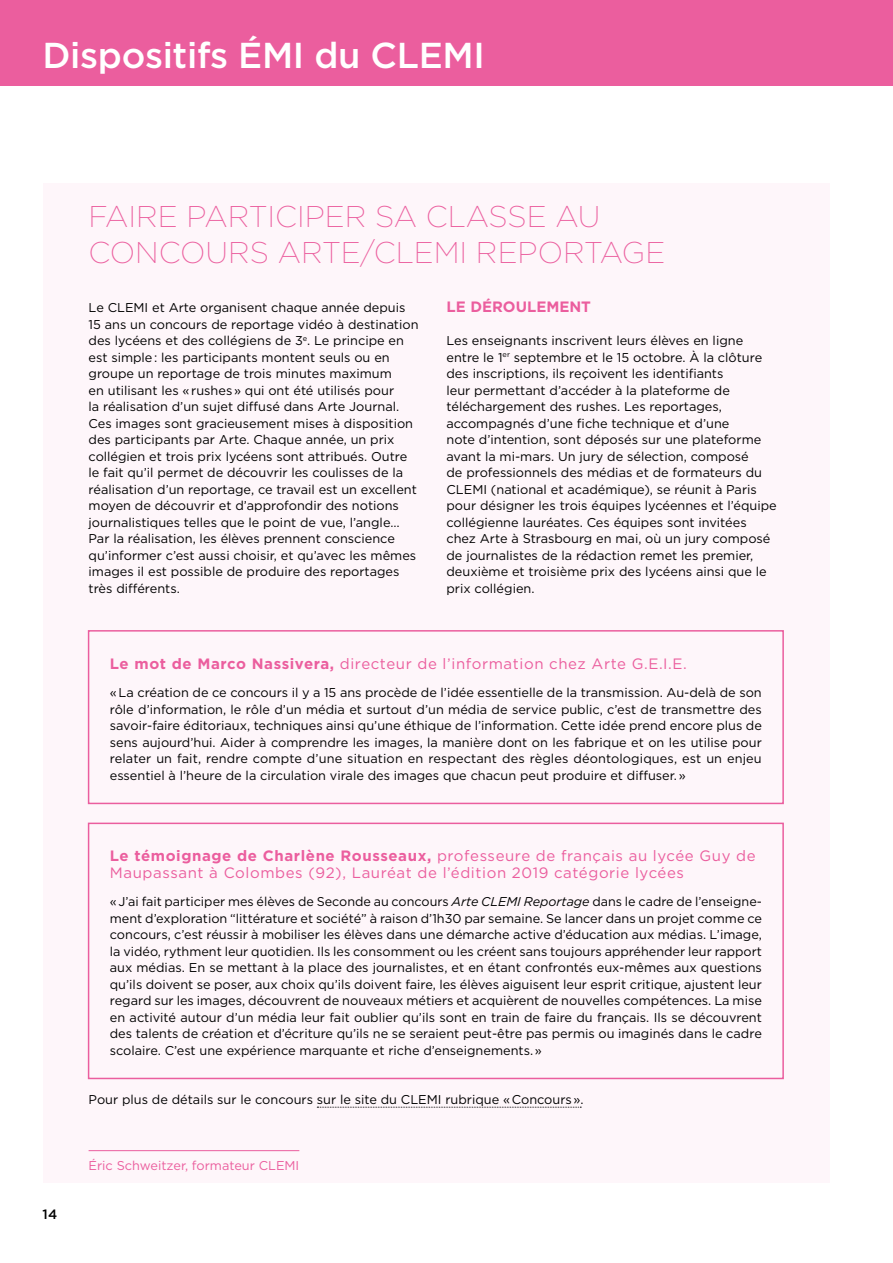
<style>
.page{position:relative;width:893px;height:1263px;background:#fff}
.page>*{position:absolute;margin:0;border:0;box-sizing:border-box;transform-origin:0 0}
.t1{font:500 36px "Gotham";letter-spacing:-.01em;color:#fff}
.t2{font:200 30px/36px "Gotham";color:#eb5e9e}
.Titre_surligne{font:15px/16.5px "Gotham";letter-spacing:.04em;color:#eb5e9e}
.Texte_courant_fàg{font:700 15px "Gotham";color:#eb5e9e}
.t3{font:500 13.5px "Gotham";color:#000}
.Texte_courant_fàg-2{font:12.75px/16.5px "Gotham";color:#000}
.Texte_courant{font:12.75px/16.5px "Gotham";color:#000;text-align:justify}
.Signature{font:12.75px "Gotham";color:#eb5e9e}
.s1{font-weight:700}
.s2{font-style:italic}
</style>
<div class="page">
<div style="left:43px;top:183px;width:786px;height:999px;background:#fef6fa"></div>
<div style="left:0;top:0;width:893px;height:85px;background:#eb5e9e"></div>
<div style="left:88px;top:630px;width:696px;height:174px;border:2px solid #eb5e9e"></div>
<div style="left:88px;top:823px;width:696px;height:256px;border:2px solid #eb5e9e"></div>
<svg style="left:317px;top:1107px;width:264px;height:1px"></svg>
<hr style="left:89px;top:1150px;width:210px;height:1px;background:#eb5e9e">
<p class="t1" style="left:43px;top:32px;width:444px">Dispositifs ÉMI du CLEMI</p>
<p class="t2" style="left:89px;top:197px;width:578px">FAIRE PARTICIPER SA CLASSE AU<br>CONCOURS ARTE/CLEMI REPORTAGE</p>
<p class="Texte_courant_fàg-2" style="left:89px;top:299px;width:331px">Le CLEMI et Arte organisent chaque année depuis 15 ans un concours de reportage vidéo à destination des lycéens et des collégiens de 3<sup>e</sup>. Le principe en est simple : les participants montent seuls ou en groupe un reportage de trois minutes maximum<br>en utilisant les « rushes » qui ont été utilisés pour<br>la réalisation d’un sujet diffusé dans Arte Journal.<br>Ces images sont gracieusement mises à disposition des participants par Arte. Chaque année, un prix collégien et trois prix lycéens sont attribués. Outre le fait qu’il permet de découvrir les coulisses de la réalisation d’un reportage, ce travail est un excellent moyen de découvrir et d’approfondir des notions journalistiques telles que le point de vue, l’angle… Par la réalisation, les élèves prennent conscience qu’informer c’est aussi choisir, et qu’avec les mêmes images il est possible de produire des reportages très différents.</p>
<p class="Texte_courant_fàg" style="left:446px;top:297px;width:146px">LE DÉROULEMENT</p>
<p class="Texte_courant_fàg-2" style="left:446px;top:332px;width:332px">Les enseignants inscrivent leurs élèves en ligne entre le 1<sup>er</sup> septembre et le 15 octobre. À la clôture des inscriptions, ils reçoivent les identifiants<br>leur permettant d’accéder à la plateforme de téléchargement des rushes. Les reportages, accompagnés d’une fiche technique et d’une<br>note d’intention, sont déposés sur une plateforme avant la mi-mars. Un jury de sélection, composé<br>de professionnels des médias et de formateurs du CLEMI (national et académique), se réunit à Paris pour désigner les trois équipes lycéennes et l’équipe collégienne lauréates. Ces équipes sont invitées chez Arte à Strasbourg en mai, où un jury composé de journalistes de la rédaction remet les premier, deuxième et troisième prix des lycéens ainsi que le prix collégien.</p>
<p class="Titre_surligne" style="left:110px;top:655px;width:578px"><span class="s1">Le mot de Marco Nassivera,</span> directeur de l’information chez Arte G.E.I.E.</p>
<p class="Texte_courant" style="left:110px;top:684px;width:653px">« La création de ce concours il y a 15 ans procède de l’idée essentielle de la transmission. Au-delà de son rôle d’information, le rôle d’un média et surtout d’un média de service public, c’est de transmettre des savoir-faire éditoriaux, techniques ainsi qu’une éthique de l’information. Cette idée prend encore plus de sens aujourd’hui. Aider à comprendre les images, la manière dont on les fabrique et on les utilise pour relater un fait, rendre compte d’une situation en respectant des règles déontologiques, est un enjeu essentiel à l’heure de la circulation virale des images que chacun peut produire et diffuser. »</p>
<p class="Titre_surligne" style="left:110px;top:847px;width:647px"><span class="s1">Le témoignage de Charlène Rousseaux,</span> professeure de français au lycée Guy de<br>Maupassant à Colombes (92), Lauréat de l’édition 2019 catégorie lycées</p>
<p class="Texte_courant" style="left:110px;top:893px;width:654px">« J’ai fait participer mes élèves de Seconde au concours <span class="s2">Arte CLEMI Reportage</span> dans le cadre de l’enseigne&shy;ment d’exploration “littérature et société” à raison d’1h30 par semaine. Se lancer dans un projet comme ce concours, c’est réussir à mobiliser les élèves dans une démarche active d’éducation aux médias. L’image, la vidéo, rythment leur quotidien. Ils les consomment ou les créent sans toujours appréhender leur rapport aux médias. En se mettant à la place des journalistes, et en étant confrontés eux-mêmes aux questions qu’ils doivent se poser, aux choix qu’ils doivent faire, les élèves aiguisent leur esprit critique, ajustent leur regard sur les images, découvrent de nouveaux métiers et acquièrent de nouvelles compétences. La mise en activité autour d’un média leur fait oublier qu’ils sont en train de faire du français. Ils se découvrent des talents de création et d’écriture qu’ils ne se seraient peut-être pas permis ou imaginés dans le cadre scolaire. C’est une expérience marquante et riche d’enseignements. »</p>
<p class="Texte_courant_fàg-2" style="left:89px;top:1091px;width:497px">Pour plus de détails sur le concours sur le site du CLEMI rubrique « Concours ».</p>
<p class="t3" style="left:43px;top:1205px;width:16px">14</p>
<p class="Signature" style="left:89px;top:1157px;width:212px">Éric Schweitzer, formateur CLEMI</p>
</div>
